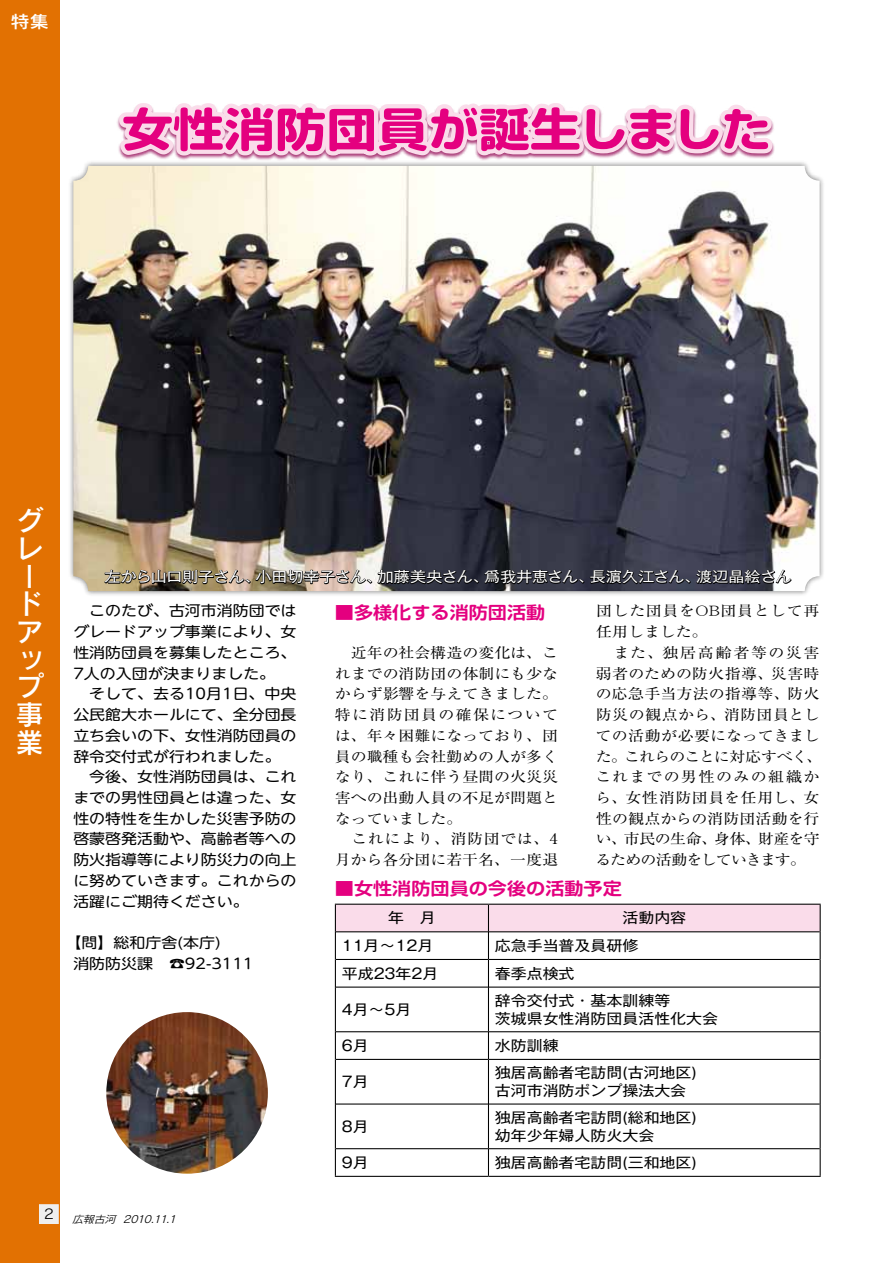
<style>
.page{position:relative;width:893px;height:1263px;background:#fff}
.page>*{position:absolute;margin:0;border:0;box-sizing:border-box;transform-origin:0 0}
.t1{font:700 45.9px "Soft Go Std";color:#e4007f;scale:1.11 1}
.t2{font:27.6px/27.6px "Rodin Pro DB";color:#fff}
.t3{font:700 17.25px "Soft Go Std De";color:#e4007f;scale:1.11 1}
.t4{font:17.25px "Rodin Pro DB";color:#fff;scale:1.11 1}
.t5{font:14.4px/20.7px "Ryumin Pr 6";color:#000;text-align:justify;scale:1.11 1}
.t6{font:14.4px/20.7px "UD Shin M Go Pro";color:#000;scale:1.11 1}
.t7{font:14.4px/18px "Gothic MB101 Pr 6";color:#000;scale:1.11 1}
.t8{font:14.4px "Gothic MB101 Pr 6";letter-spacing:-.005em;color:#fff;scale:1.11 1}
.t9{font:14.4px/20.7px "Ryumin Pr 6";letter-spacing:.04em;color:#000;scale:1.11 1}
.t10{font:13.35px "Rodin Pro M";color:#000;scale:1.11 1}
.t11{font:italic 10.05px "Rodin Pro M";color:#000;scale:1.11 1}
.s1{font-family:"DFPHS Mincho CID W3"}
</style>
<div class="page">
<div style="left:0;top:0;width:60px;height:1263px;background:#e27102"></div>
<div style="left:38px;top:1204px;width:21px;height:20px;background:#efefef"></div>
<div style="left:38px;top:1203px;width:22px;height:22px;border:1px solid #e27102"></div>
<img style="left:73px;top:166px;width:747px;height:425px">
<img style="left:115px;top:103px;width:662px;height:276px">
<hr style="left:336px;top:986px;width:152px;height:2px;background:#000">
<hr style="left:489px;top:986px;width:331px;height:2px;background:#000">
<hr style="left:336px;top:1031px;width:152px;height:1px;background:#000">
<hr style="left:489px;top:1031px;width:331px;height:1px;background:#000">
<hr style="left:336px;top:1059px;width:152px;height:1px;background:#000">
<hr style="left:489px;top:1059px;width:331px;height:1px;background:#000">
<hr style="left:336px;top:1103px;width:152px;height:1px;background:#000">
<hr style="left:489px;top:1103px;width:331px;height:1px;background:#000">
<hr style="left:336px;top:1148px;width:152px;height:1px;background:#000">
<hr style="left:489px;top:1148px;width:331px;height:1px;background:#000">
<svg style="left:335px;top:904px;width:486px;height:83px"></svg>
<hr style="left:335px;top:987px;width:1px;height:45px;background:#000">
<hr style="left:488px;top:987px;width:1px;height:45px;background:#000">
<hr style="left:820px;top:987px;width:1px;height:45px;background:#000">
<svg style="left:335px;top:1032px;width:1px;height:27px"></svg>
<svg style="left:488px;top:1032px;width:1px;height:27px"></svg>
<svg style="left:820px;top:1032px;width:1px;height:27px"></svg>
<hr style="left:335px;top:1059px;width:1px;height:45px;background:#000">
<hr style="left:488px;top:1059px;width:1px;height:45px;background:#000">
<hr style="left:820px;top:1059px;width:1px;height:45px;background:#000">
<hr style="left:335px;top:1104px;width:1px;height:45px;background:#000">
<hr style="left:488px;top:1104px;width:1px;height:45px;background:#000">
<hr style="left:820px;top:1104px;width:1px;height:45px;background:#000">
<svg style="left:335px;top:1149px;width:1px;height:27px"></svg>
<svg style="left:488px;top:1149px;width:1px;height:27px"></svg>
<svg style="left:820px;top:1149px;width:1px;height:27px"></svg>
<hr style="left:335px;top:1176px;width:153px;height:1px;background:#000">
<hr style="left:488px;top:1176px;width:333px;height:1px;background:#000">
<svg style="left:102px;top:568px;width:691px;height:27px;background:#635f5d"></svg>
<img style="left:106px;top:1012px;width:162px;height:162px;border-radius:81px">
<p class="t4" style="left:11px;top:10px;width:36px">特集</p>
<h1 class="t1" style="left:122px;top:97px;width:587px">女性消防団員が誕生しました</h1>
<h2 class="t2" style="left:16px;top:506px;width:30px">グレードアップ事業</h2>
<p class="t10" style="left:44px;top:1205px;width:11px">2</p>
<p class="t8" style="left:105px;top:565px;width:620px">左から山口則子さん、小田切幸子さん、加藤美央さん、爲我井恵さん、長濵久江さん、渡辺晶絵さん</p>
<p class="t6" style="left:73px;top:600px;width:203px">　このたび、古河市消防団ではグレードアップ事業により、女性消防団員を募集したところ、<br>7人の入団が決まりました。<br>　そして、去る10月1日、中央公民館大ホールにて、全分団長立ち会いの下、女性消防団員の辞令交付式が行われました。　今後、女性消防団員は、これまでの男性団員とは違った、女性の特性を生かした災害予防の啓蒙啓発活動や、高齢者等への防火指導等により防災力の向上に努めていきます。これからの活躍にご期待ください。</p>
<p class="t6" style="left:73px;top:931px;width:164px;text-indent:-8px">【問】総和庁舎(本庁)<br>消防防災課　☎92-3111</p>
<p class="t11" style="left:72px;top:1212px;width:98px">広報古河 2010.11.1</p>
<p class="t3" style="left:335px;top:600px;width:191px">■多様化する消防団活動</p>
<p class="t5" style="left:335px;top:641px;width:203px;text-indent:16px">近年の社会構造の変化は、これまでの消防団の体制にも少なからず影響を与えてきました。特に消防団員の確保については、年々困難になっており、団員の職種も会社勤めの人が多くなり、これに伴う昼間の火災災害への出動人員の不足が問題となっていました。</p>
<p class="t5" style="left:335px;top:828px;width:203px;text-align:right">これにより、消防団では、4月から各分団に若干名、一度退</p>
<p class="t9" style="left:596px;top:600px;width:203px">団した団員を<span class="s1">OB</span>団員として再任用しました。</p>
<p class="t5" style="left:595px;top:641px;width:206px;text-align:left;text-indent:18px">また、独居高齢者等の災害弱者のための防火指導、災害時の応急手当方法の指導等、防火防災の観点から、消防団員としての活動が必要になってきました。これらのことに対応すべく、これまでの男性のみの組織から、女性消防団員を任用し、女性の観点からの消防団活動を行い、市民の生命、身体、財産を守るための活動をしていきます。</p>
<p class="t3" style="left:335px;top:876px;width:260px">■女性消防団員の今後の活動予定</p>
<p class="t7" style="left:388px;top:908px;width:45px">年　月</p>
<p class="t7" style="left:622px;top:908px;width:59px">活動内容</p>
<p class="t7" style="left:342px;top:936px;width:84px">11月～12月</p>
<p class="t7" style="left:495px;top:936px;width:131px">応急手当普及員研修</p>
<p class="t7" style="left:342px;top:963px;width:88px">平成23年2月</p>
<p class="t7" style="left:495px;top:963px;width:73px">春季点検式</p>
<p class="t7" style="left:342px;top:999px;width:64px">4月～5月</p>
<p class="t7" style="left:495px;top:990px;width:203px">辞令交付式・基本訓練等<br>茨城県女性消防団員活性化大会</p>
<p class="t7" style="left:342px;top:1035px;width:26px">6月</p>
<p class="t7" style="left:495px;top:1035px;width:59px">水防訓練</p>
<p class="t7" style="left:342px;top:1072px;width:26px">7月</p>
<p class="t7" style="left:495px;top:1063px;width:183px">独居高齢者宅訪問(古河地区)古河市消防ポンプ操法大会</p>
<p class="t7" style="left:342px;top:1116px;width:26px">8月</p>
<p class="t7" style="left:495px;top:1107px;width:183px">独居高齢者宅訪問(総和地区)幼年少年婦人防火大会</p>
<p class="t7" style="left:342px;top:1152px;width:26px">9月</p>
<p class="t7" style="left:495px;top:1152px;width:183px">独居高齢者宅訪問(三和地区)</p>
</div>
